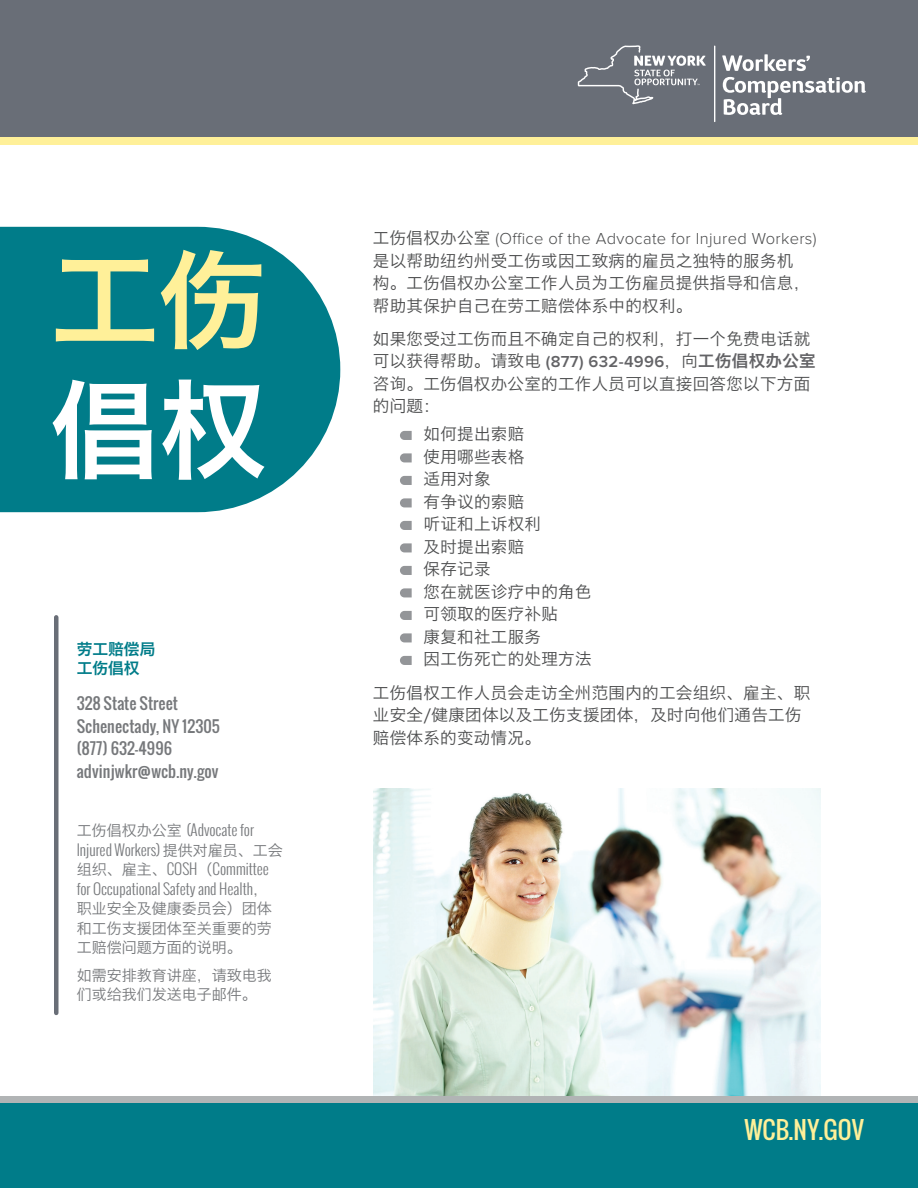
<style>
.page{position:relative;width:918px;height:1188px;background:#fff}
.page>*{position:absolute;margin:0;border:0;box-sizing:border-box;transform-origin:0 0}
.t1{font:108px/129.6px "Hiragino Sans GB W6";color:#fff099}
.Body{font:24px "Oswald";letter-spacing:.01em;color:#fff099}
.Body-2{font:16.5px/22.5px "Hiragino Sans GB W3";letter-spacing:.02em;color:#4b4c4d}
.Body-3{font:15.75px "Oswald";letter-spacing:.01em;color:#76787b}
.Body-4{font:15.75px "Hiragino Sans GB W6";color:#007c89}
.Body-5{font:300 15px/19.5px "Oswald";color:#76787b}
.Body-6{font:15px/19.5px "Hiragino Sans GB W3";color:#76787b}
.s1{color:#fff}
.s2{font-family:"Hiragino Sans GB W3";font-weight:400}
.s3{font-family:"Proxima Nova";font-weight:300}
.s4{font-family:"Proxima Nova";font-weight:600;color:#636366}
.s5{font-family:"Hiragino Sans GB W6";color:#636366}
</style>
<div class="page">
<img style="left:374px;top:788px;width:447px;height:309px">
<div style="left:0;top:113px;width:918px;height:32px;background:#fff099"></div>
<svg style="left:0;top:227px;width:340px;height:285px;background:#158792"></svg>
<svg style="left:0;top:1097px;width:918px;height:7px;background:#97acae"></svg>
<div style="left:0;top:1104px;width:918px;height:84px;background:#007c89"></div>
<div style="left:0;top:0;width:918px;height:136px;background:#696e77"></div>
<svg style="left:400px;top:431px;width:12px;height:9px"></svg>
<svg style="left:400px;top:453px;width:12px;height:9px"></svg>
<svg style="left:400px;top:476px;width:12px;height:9px"></svg>
<svg style="left:400px;top:498px;width:12px;height:9px"></svg>
<svg style="left:400px;top:521px;width:12px;height:9px"></svg>
<svg style="left:400px;top:543px;width:12px;height:9px"></svg>
<svg style="left:400px;top:566px;width:12px;height:9px"></svg>
<svg style="left:400px;top:588px;width:12px;height:9px"></svg>
<svg style="left:400px;top:611px;width:12px;height:9px"></svg>
<svg style="left:400px;top:633px;width:12px;height:9px"></svg>
<svg style="left:400px;top:656px;width:12px;height:9px"></svg>
<hr style="left:714px;top:46px;width:1px;height:76px;background:#fff">
<svg style="left:578px;top:45px;width:128px;height:59px"></svg>
<svg style="left:722px;top:54px;width:88px;height:17px"></svg>
<svg style="left:723px;top:77px;width:143px;height:38px"></svg>
<hr style="left:54px;top:617px;width:4px;height:396px;background:#696e77">
<p class="t1" style="left:51px;top:232px;width:217px">工伤<span class="s1">倡权</span></p>
<p class="Body-4" style="left:77px;top:638px;width:80px">劳工赔偿局</p>
<p class="Body-4" style="left:77px;top:658px;width:64px">工伤倡权</p>
<p class="Body-3" style="left:77px;top:691px;width:103px">328 State Street</p>
<p class="Body-3" style="left:77px;top:714px;width:145px">Schenectady, NY 12305</p>
<p class="Body-3" style="left:77px;top:736px;width:97px">(877) 632-4996</p>
<p class="Body-3" style="left:77px;top:759px;width:143px">advinjwkr@wcb.ny.gov</p>
<p class="Body-5" style="left:77px;top:820px;width:208px"><span class="s2">工伤倡权办公室</span> (Advocate for<br>Injured Workers) <span class="s2">提供对雇员、工会组织、雇主、</span>COSH<span class="s2">（</span>Committee for Occupational Safety and Health<span class="s2">，职业安全及健康委员会）团体和工伤支援团体至关重要的劳工赔偿问题方面的说明。</span></p>
<p class="Body-6" style="left:77px;top:965px;width:196px">如需安排教育讲座，请致电我们或给我们发送电子邮件。</p>
<p class="Body-2" style="left:373px;top:226px;width:445px">工伤倡权办公室 <span class="s3">(Office of the Advocate for Injured Workers)</span>是以帮助纽约州受工伤或因工致病的雇员之独特的服务机<br>构。工伤倡权办公室工作人员为工伤雇员提供指导和信息，帮助其保护自己在劳工赔偿体系中的权利。</p>
<p class="Body-2" style="left:373px;top:327px;width:444px">如果您受过工伤而且不确定自己的权利，打一个免费电话就可以获得帮助。请致电 <span class="s4">(877) 632-4996</span>，向<span class="s5">工伤倡权办公室</span>咨询。工伤倡权办公室的工作人员可以直接回答您以下方面的问题：</p>
<p class="Body-2" style="left:424px;top:423px;width:102px">如何提出索赔</p>
<p class="Body-2" style="left:424px;top:445px;width:102px">使用哪些表格</p>
<p class="Body-2" style="left:424px;top:468px;width:68px">适用对象</p>
<p class="Body-2" style="left:424px;top:490px;width:102px">有争议的索赔</p>
<p class="Body-2" style="left:424px;top:513px;width:119px">听证和上诉权利</p>
<p class="Body-2" style="left:424px;top:535px;width:102px">及时提出索赔</p>
<p class="Body-2" style="left:424px;top:558px;width:68px">保存记录</p>
<p class="Body-2" style="left:424px;top:580px;width:169px">您在就医诊疗中的角色</p>
<p class="Body-2" style="left:424px;top:603px;width:136px">可领取的医疗补贴</p>
<p class="Body-2" style="left:424px;top:625px;width:119px">康复和社工服务</p>
<p class="Body-2" style="left:424px;top:648px;width:169px">因工伤死亡的处理方法</p>
<p class="Body-2" style="left:373px;top:681px;width:439px">工伤倡权工作人员会走访全州范围内的工会组织、雇主、职业安全/健康团体以及工伤支援团体，及时向他们通告工伤赔偿体系的变动情况。</p>
<p class="Body" style="left:745px;top:1111px;width:121px">WCB.NY.GOV</p>
</div>
